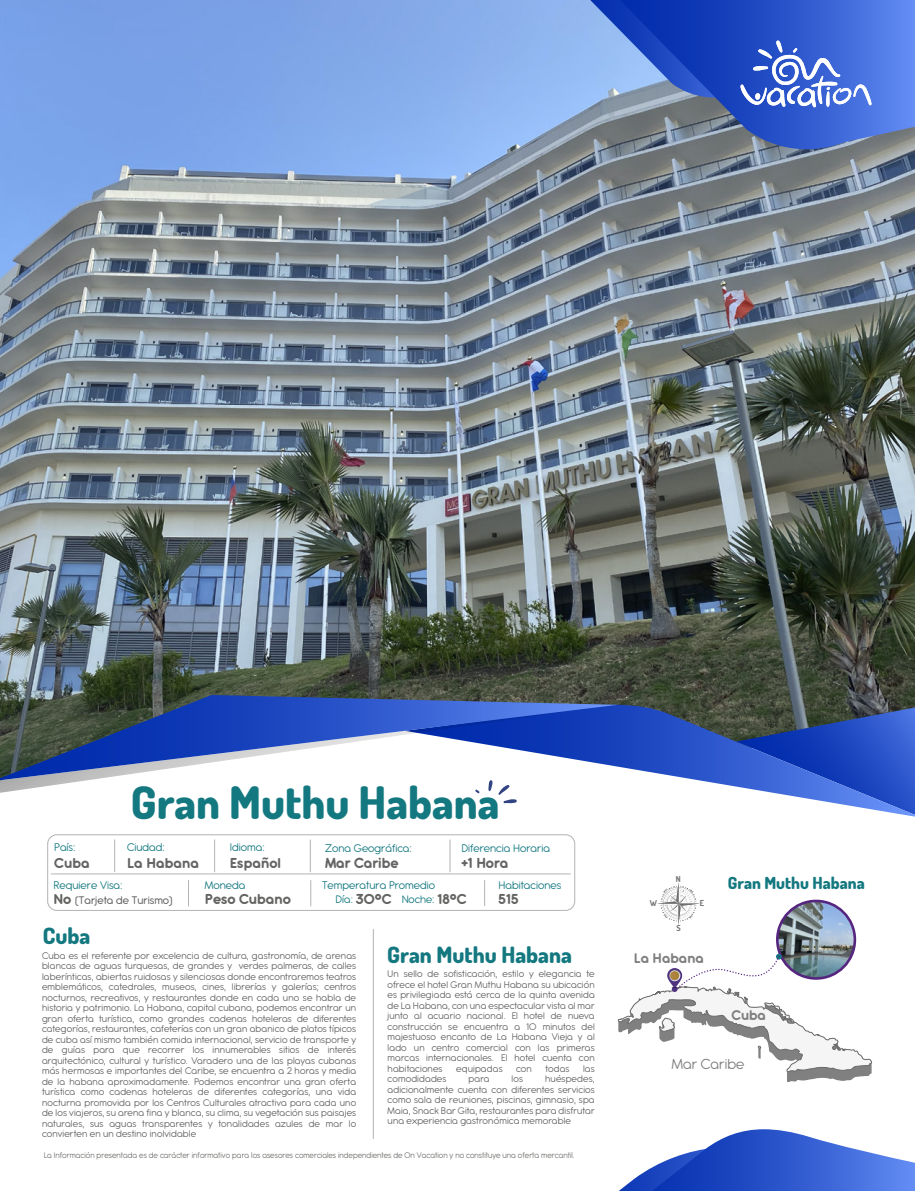
<style>
.page{position:relative;width:915px;height:1191px;background:#fff}
.page>*{position:absolute;margin:0;border:0;box-sizing:border-box;transform-origin:0 0}
.t1{font:800 44.85px "Dosis";color:#147880}
.t2{font:800 22.5px "Dosis";color:#147880}
.t3{font:800 16.65px "Dosis";color:#147880}
.t4{font:700 16.05px "Antipasto Pro";letter-spacing:-.005em;color:#646463}
.t5{font:15.9px "Antipasto Pro";color:#808080}
.t6{font:700 15.75px "Antipasto Pro";letter-spacing:.005em;color:#646463}
.t7{font:700 15.3px "Antipasto Pro";color:#808080}
.t8{font:12.15px "Antipasto Pro";color:#147880}
.t9{font:500 12px "Antipasto Pro";color:#646463}
.t10{font:11.85px "Antipasto Pro";color:#147880}
.t11{font:10.5px/10.5px "Antipasto Pro";letter-spacing:.015em;color:#646463;text-align:justify}
.t12{font:9px "Antipasto Pro";color:#71716e;scale:.96 1}
.t13{font:700 8.25px "Dosis";color:#4d4d4d}
.s1{font-weight:700;font-size:15.75px}
.s2{font-weight:700;font-size:15.75px;color:#646463}
</style>
<div class="page">
<hr style="left:114px;top:840px;width:1px;height:32px;background:#b3b3b3">
<hr style="left:214px;top:840px;width:1px;height:32px;background:#b3b3b3">
<hr style="left:310px;top:840px;width:1px;height:32px;background:#b3b3b3">
<hr style="left:449px;top:840px;width:1px;height:32px;background:#b3b3b3">
<svg style="left:188px;top:880px;width:1px;height:26px"></svg>
<svg style="left:310px;top:880px;width:1px;height:26px"></svg>
<svg style="left:484px;top:880px;width:1px;height:25px"></svg>
<div style="left:47px;top:834px;width:528px;height:76px;border:1px solid #b3b3b3;border-radius:9px"></div>
<hr style="left:51px;top:873px;width:519px;height:1px;background:#b3b3b3">
<hr style="left:373px;top:929px;width:1px;height:209px;background:#b3b3b3">
<svg style="left:657px;top:882px;width:42px;height:42px"></svg>
<img style="left:0;top:0;width:914px;height:705px">
<svg style="left:619px;top:1129px;width:295px;height:62px"></svg>
<svg style="left:619px;top:0;width:295px;height:155px;background:#5d77b7"></svg>
<svg style="left:590px;top:0;width:281px;height:108px;background:#486dcc"></svg>
<svg style="left:504px;top:705px;width:410px;height:111px"></svg>
<svg style="left:0;top:780px;width:589px;height:14px"></svg>
<svg style="left:0;top:695px;width:617px;height:85px"></svg>
<svg style="left:475px;top:780px;width:42px;height:23px"></svg>
<img style="left:777px;top:901px;width:77px;height:77px;border-radius:39px">
<div style="left:775px;top:899px;width:80px;height:80px;border:3px solid #562580;border-radius:50%"></div>
<svg style="left:617px;top:953px;width:255px;height:129px"></svg>
<h1 class="t1" style="left:131px;top:773px;width:370px">Gran Muthu Habana</h1>
<p class="t8" style="left:54px;top:841px;width:23px">País:</p>
<p class="t8" style="left:127px;top:841px;width:39px">Ciudad:</p>
<h3 class="t6" style="left:54px;top:853px;width:37px">Cuba</h3>
<p class="t8" style="left:230px;top:841px;width:36px">Idioma:</p>
<h3 class="t6" style="left:127px;top:853px;width:74px">La Habana</h3>
<h3 class="t6" style="left:230px;top:853px;width:53px">Español</h3>
<p class="t8" style="left:325px;top:841px;width:88px">Zona Geográfica:</p>
<h3 class="t4" style="left:325px;top:852px;width:75px">Mar Caribe</h3>
<p class="t8" style="left:461px;top:841px;width:90px">Diferencia Horaria</p>
<h3 class="t4" style="left:461px;top:852px;width:49px">+1 Hora</h3>
<p class="t8" style="left:54px;top:878px;width:71px">Requiere Visa:</p>
<p class="t8" style="left:205px;top:878px;width:42px">Moneda</p>
<p class="t9" style="left:54px;top:893px;width:121px"><span class="s1">No</span> (Tarjeta de Turismo)</p>
<h3 class="t6" style="left:205px;top:889px;width:87px">Peso Cubano</h3>
<p class="t8" style="left:322px;top:878px;width:114px">Temperatura Promedio</p>
<p class="t10" style="left:335px;top:892px;width:132px">Día: <span class="s2">30ºC</span> Noche: <span class="s2">18ºC</span></p>
<p class="t8" style="left:498px;top:878px;width:64px">Habitaciones</p>
<h3 class="t6" style="left:498px;top:889px;width:22px">515</h3>
<h2 class="t2" style="left:43px;top:921px;width:49px">Cuba</h2>
<p class="t11" style="left:42px;top:950px;width:315px">Cuba es el referente por excelencia de cultura, gastronomía, de arenas blancas de aguas turquesas, de grandes y verdes palmeras, de calles laberínticas, abiertas ruidosas y silenciosas donde encontraremos teatros emblemáticos, catedrales, museos, cines, librerías y galerías; centros nocturnos, recreativos, y restaurantes donde en cada uno se habla de historia y patrimonio. La Habana, capital cubana, podemos encontrar un gran oferta turística, como grandes cadenas hoteleras de diferentes categorías, restaurantes, cafeterías con un gran abanico de platos típicos de cuba así mismo también comida internacional, servicio de transporte y de guías para que recorrer los innumerables sitios de interés arquitectónico, cultural y turístico. Varadero una de las playas cubanas más hermosas e importantes del Caribe, se encuentra a 2 horas y media de la habana aproximadamente. Podemos encontrar una gran oferta turística como cadenas hoteleras de diferentes categorías, una vida nocturna promovida por los Centros Culturales atractiva para cada uno de los viajeros, su arena fina y blanca, su clima, su vegetación sus paisajes naturales, sus aguas transparentes y tonalidades azules de mar lo convierten en un destino inolvidable</p>
<h2 class="t2" style="left:387px;top:940px;width:186px">Gran Muthu Habana</h2>
<p class="t11" style="left:387px;top:969px;width:209px">Un sello de sofisticación, estilo y elegancia te ofrece el hotel Gran Muthu Habana su ubicación es privilegiada está cerca de la quinta avenida de La Habana, con una espectacular vista al mar junto al acuario nacional. El hotel de nueva construcción se encuentra a 10 minutos del majestuoso encanto de La Habana Vieja y al lado un centro comercial con las primeras marcas internacionales. El hotel cuenta con habitaciones</p>
<p class="t11" style="left:456px;top:1063px;width:48px">equipadas</p>
<p class="t11" style="left:516px;top:1063px;width:17px">con</p>
<p class="t11" style="left:545px;top:1063px;width:26px">todas</p>
<p class="t11" style="left:583px;top:1063px;width:13px">las</p>
<p class="t11" style="left:387px;top:1074px;width:208px;text-indent:157px">huéspedes, adicionalmente cuenta con diferentes servicios como sala de reuniones, piscinas, gimnasio, spa Maia, Snack Bar Gita, restaurantes para disfrutar una experiencia gastronómica memorable</p>
<p class="t11" style="left:387px;top:1074px;width:60px">comodidades</p>
<p class="t11" style="left:468px;top:1074px;width:23px">para</p>
<p class="t11" style="left:511px;top:1074px;width:13px">los</p>
<p class="t12" style="left:44px;top:1150px;width:554px">La Información presentada es de carácter informativo para los asesores comerciales independientes de On Vacation y no constituye una oferta mercantil.</p>
<p class="t13" style="left:675px;top:873px;width:7px">N</p>
<p class="t13" style="left:649px;top:897px;width:9px">W</p>
<p class="t13" style="left:699px;top:897px;width:6px">E</p>
<p class="t13" style="left:676px;top:922px;width:6px">S</p>
<h3 class="t7" style="left:633px;top:949px;width:71px">La Habana</h3>
<h3 class="t3" style="left:727px;top:872px;width:138px">Gran Muthu Habana</h3>
<h3 class="t7" style="left:731px;top:1005px;width:36px">Cuba</h3>
<h3 class="t5" style="left:671px;top:1055px;width:74px">Mar Caribe</h3>
</div>
